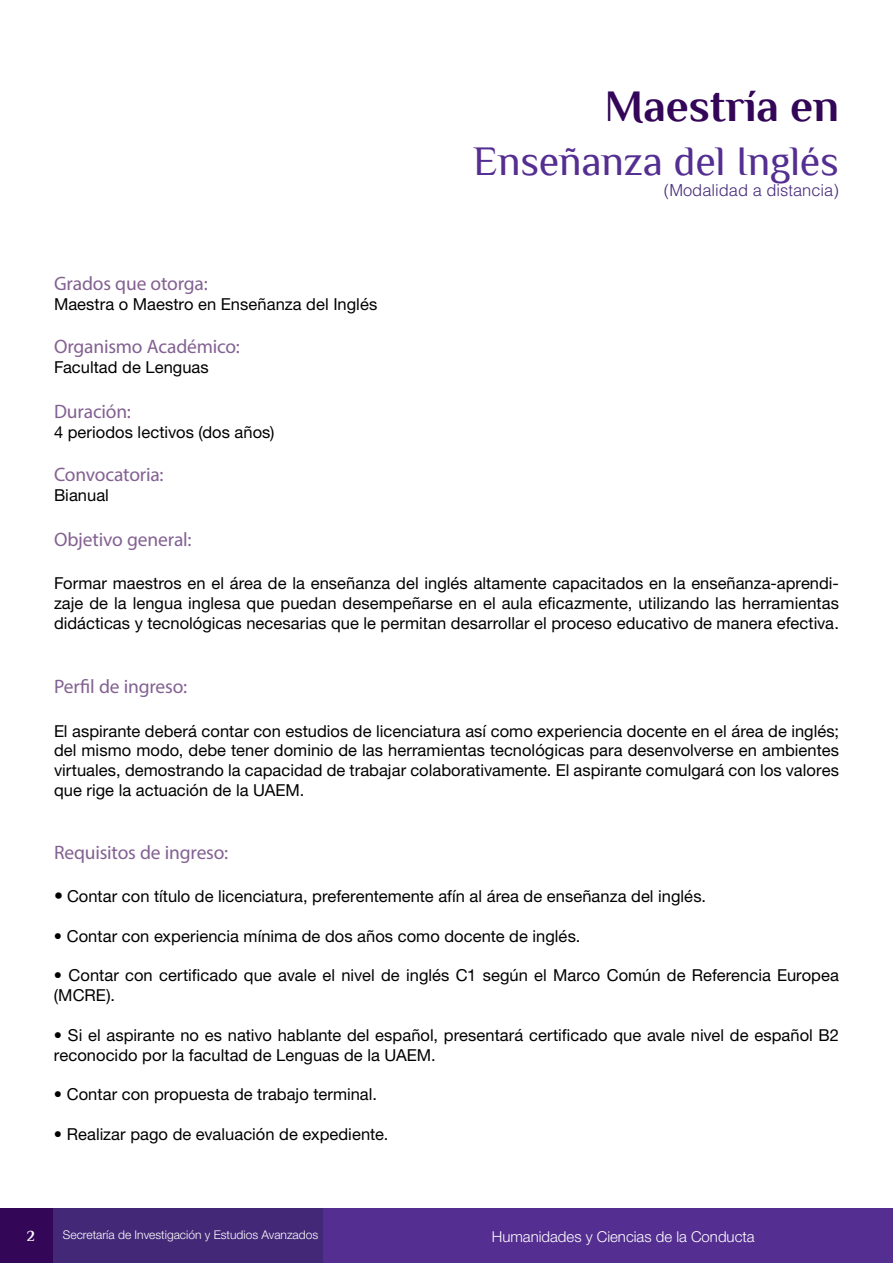
<style>
.page{position:relative;width:893px;height:1263px;background:#fff}
.page>*{position:absolute;margin:0;border:0;box-sizing:border-box;transform-origin:0 0}
.t1{font:700 45px "Philosopher";color:#330658}
.t2{font:42px "Philosopher";letter-spacing:-.01em;color:#542e91}
.t3{font:19.5px "Myriad Pro";letter-spacing:-.01em;color:#836192}
.t4{font:16.5px/19.8px "Helvetica Neue LT Pro";letter-spacing:.005em;color:#000;text-align:justify}
.t5{font:300 16.5px "Helvetica LT Std";color:#442878}
.t6{font:300 15px "Helvetica Neue LT Pro";color:#fff}
.t7{font:700 15px "Philosopher";color:#fff}
.t8{font:300 12px "Helvetica Neue LT Pro";color:#fff}
.s1{font-weight:100;font-stretch:expanded;font-size:18px}
</style>
<div class="page">
<div style="left:323px;top:1208px;width:570px;height:55px;background:#542e91"></div>
<div style="left:53px;top:1208px;width:270px;height:55px;background:#442878"></div>
<div style="left:0;top:1208px;width:53px;height:55px;background:#330658"></div>
<h1 class="t1" style="left:605px;top:82px;width:236px">Maestría en</h1>
<h2 class="t2" style="left:473px;top:139px;width:368px">Enseñanza del Inglés</h2>
<p class="t5" style="left:664px;top:180px;width:177px">(Modalidad a distancia)</p>
<p class="t3" style="left:54px;top:271px;width:155px">Grados que otorga:</p>
<p class="t4" style="left:54px;top:294px;width:325px">Maestra o Maestro en Enseñanza del Inglés</p>
<p class="t3" style="left:54px;top:334px;width:187px">Organismo Académico:</p>
<p class="t4" style="left:54px;top:357px;width:156px">Facultad de Lenguas</p>
<p class="t3" style="left:54px;top:399px;width:78px">Duración:</p>
<p class="t4" style="left:54px;top:421px;width:222px">4 periodos lectivos (dos años)</p>
<p class="t3" style="left:54px;top:462px;width:111px">Convocatoria:</p>
<p class="t4" style="left:54px;top:484px;width:56px">Bianual</p>
<p class="t3" style="left:54px;top:527px;width:139px">Objetivo general:</p>
<p class="t4" style="left:54px;top:573px;width:786px">Formar maestros en el área de la enseñanza del inglés altamente capacitados en la enseñanza-aprendi&shy;zaje de la lengua inglesa que puedan desempeñarse en el aula eficazmente, utilizando las herramientas didácticas y tecnológicas necesarias que le permitan desarrollar el proceso educativo de manera efectiva.</p>
<p class="t3" style="left:54px;top:675px;width:135px">Perfil de ingreso:</p>
<p class="t4" style="left:54px;top:720px;width:787px">El aspirante deberá contar con estudios de licenciatura así como experiencia docente en el área de inglés; del mismo modo, debe tener dominio de las herramientas tecnológicas para desenvolverse en ambientes virtuales, demostrando la capacidad de trabajar colaborativamente. El aspirante comulgará con los valores que rige la actuación de la UAEM.</p>
<p class="t3" style="left:54px;top:840px;width:176px">Requisitos de ingreso:</p>
<p class="t4" style="left:54px;top:886px;width:654px"><span class="s1">•</span> Contar con título de licenciatura, preferentemente afín al área de enseñanza del inglés.</p>
<p class="t4" style="left:54px;top:925px;width:528px">• Contar con experiencia mínima de dos años como docente de inglés.</p>
<p class="t4" style="left:54px;top:965px;width:786px">• Contar con certificado que avale el nivel de inglés C1 según el Marco Común de Referencia Europea (MCRE).</p>
<p class="t4" style="left:54px;top:1024px;width:786px">• Si el aspirante no es nativo hablante del español, presentará certificado que avale nivel de español B2 reconocido por la facultad de Lenguas de la UAEM.</p>
<p class="t4" style="left:54px;top:1084px;width:324px">• Contar con propuesta de trabajo terminal.</p>
<p class="t4" style="left:54px;top:1123px;width:336px">• Realizar pago de evaluación de expediente.</p>
<p class="t7" style="left:27px;top:1228px;width:10px">2</p>
<p class="t8" style="left:63px;top:1227px;width:257px">Secretaría de Investigación y Estudios Avanzados</p>
<p class="t6" style="left:492px;top:1228px;width:264px">Humanidades y Ciencias de la Conducta</p>
</div>
